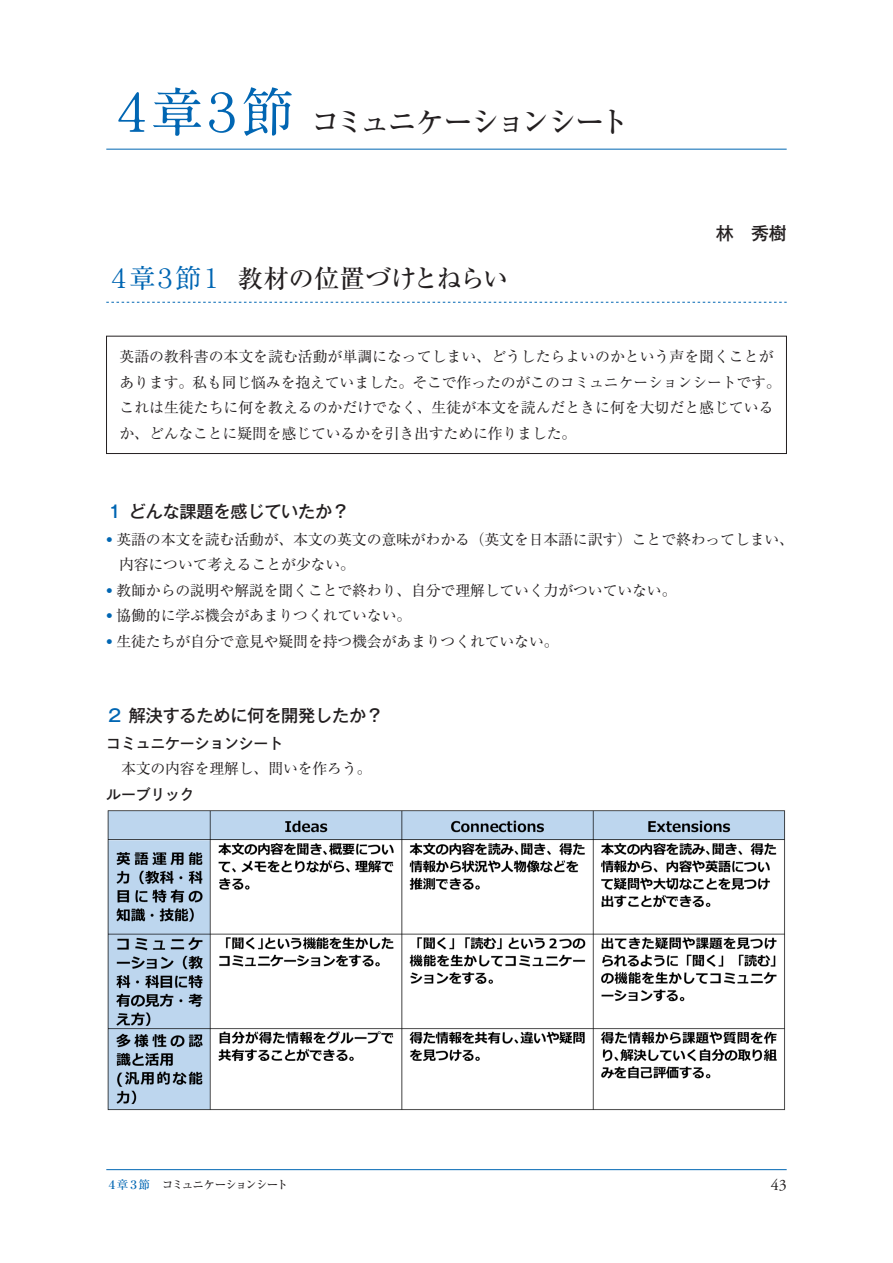
<style>
.page{position:relative;width:893px;height:1263px;background:#fff}
.page>*{position:absolute;margin:0;border:0;box-sizing:border-box;transform-origin:0 0}
.t1{font:700 53.1px "A1 Mincho Std";color:#0166b3}
.t2{font:500 29.7px "Ryumin Pro";letter-spacing:-.11em;color:#231f20}
.t3{font:700 26.55px "A1 Mincho Std";letter-spacing:-.14em;color:#0166b3}
.t4{font:500 25.5px "Ryumin Pro";letter-spacing:-.02em;color:#231f20}
.t5{font:500 17.85px "Gothic MB101 Pro";color:#231f20}
.t6{font:500 17.1px "Gothic MB101 Pro";letter-spacing:-.01em;color:#231f20}
.t7{font:15.9px "Adobe Garamond Pro";color:#231f20}
.t8{font:14.85px/25.5px "Ryumin Pro";letter-spacing:-.01em;color:#231f20}
.t9{font:14.85px "Shuei Go Kin Std B";letter-spacing:-.01em;color:#231f20}
.t10{font:500 11.7px "Ryumin Pro";letter-spacing:-.085em;color:#231f20}
.s1{color:#0166b3}
</style>
<div class="page">
<div style="left:106px;top:336px;width:681px;height:118px;border:1px solid #231f20"></div>
<img style="left:107px;top:810px;width:679px;height:301px">
<hr style="left:106px;top:1169px;width:681px;height:1px;background:#0166b3">
<hr style="left:106px;top:149px;width:681px;height:1px;background:#0166b3">
<svg style="left:106px;top:302px;width:681px;height:1px"></svg>
<p class="t1" style="left:106px;top:69px;width:55px">４</p>
<p class="t1" style="left:195px;top:69px;width:101px">３節</p>
<p class="t1" style="left:151px;top:69px;width:55px">章</p>
<p class="t2" style="left:310px;top:98px;width:320px">コミュニケーションシート</p>
<p class="t3" style="left:106px;top:257px;width:120px">４章３節１</p>
<p class="t4" style="left:238px;top:258px;width:272px">教材の位置づけとねらい</p>
<p class="t5" style="left:716px;top:218px;width:72px">林　秀樹</p>
<p class="t8" style="left:119px;top:343px;width:663px">英語の教科書の本文を読む活動が単調になってしまい、どうしたらよいのかという声を聞くことがあります。私も同じ悩みを抱えていました。そこで作ったのがこのコミュニケーションシートです。これは生徒たちに何を教えるのかだけでなく、生徒が本文を読んだときに何を大切だと感じているか、どんなことに疑問を感じているかを引き出すために作りました。</p>
<p class="t6" style="left:106px;top:497px;width:244px"><span class="s1">１</span>どんな課題を感じていたか?</p>
<p class="t8" style="left:119px;top:525px;width:677px;text-indent:-13px"><span class="s1">•</span> 英語の本文を読む活動が、本文の英文の意味がわかる（英文を日本語に訳す）ことで終わってしまい、内容について考えることが少ない。</p>
<p class="t8" style="left:106px;top:576px;width:572px"><span class="s1">•</span> 教師からの説明や解説を聞くことで終わり、自分で理解していく力がついていない。</p>
<p class="t8" style="left:106px;top:602px;width:306px"><span class="s1">•</span> 協働的に学ぶ機会があまりつくれていない。</p>
<p class="t8" style="left:106px;top:627px;width:454px"><span class="s1">•</span> 生徒たちが自分で意見や疑問を持つ機会があまりつくれていない。</p>
<p class="t6" style="left:106px;top:701px;width:278px"><span class="s1">２</span>解決するために何を開発したか?</p>
<p class="t9" style="left:106px;top:733px;width:178px">コミュニケーションシート</p>
<p class="t8" style="left:106px;top:755px;width:267px">　本文の内容を理解し、問いを作ろう。</p>
<p class="t9" style="left:106px;top:784px;width:90px">ルーブリック</p>
<p class="t10" style="left:106px;top:1175px;width:184px"><span class="s1">４章３節　</span>コミュニケーションシート</p>
<p class="t7" style="left:771px;top:1175px;width:18px">43</p>
</div>
